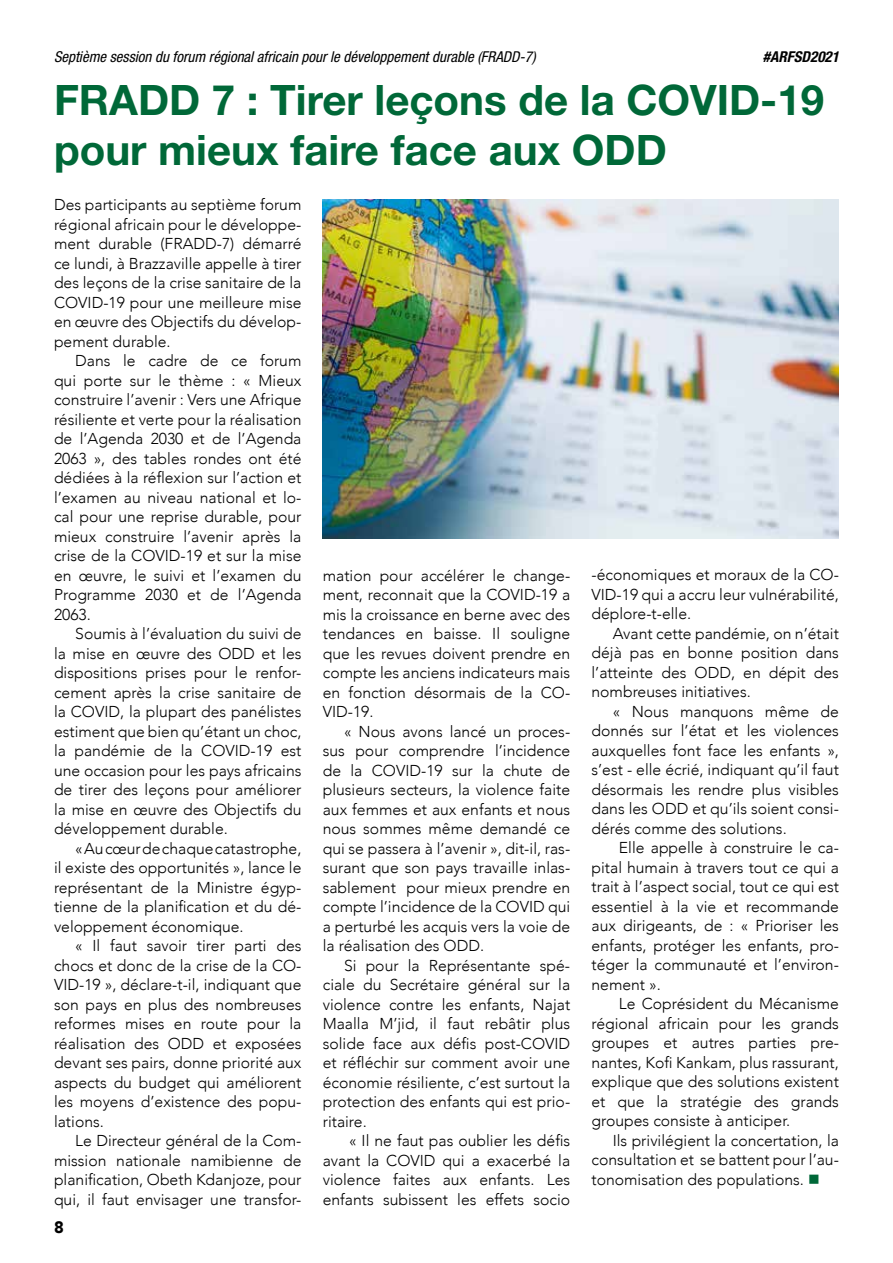
<style>
.page{position:relative;width:893px;height:1263px;background:#fff}
.page>*{position:absolute;margin:0;border:0;box-sizing:border-box;transform-origin:0 0}
.t1{font:700 42px/50.4px "Helvetica Neue LT Std";color:#006838}
.t2{font:900 16.5px "Avenir";color:#000}
.t3{font:300 15.75px/19.5px "Avenir";color:#000;text-align:justify}
.t4{font:italic condensed 15px "Helvetica Neue LT Std";color:#000}
.t5{font:italic 700 condensed 15px "Helvetica Neue LT Std";color:#000}
.s1{color:#006838}
</style>
<div class="page">
<img style="left:323px;top:200px;width:516px;height:339px">
<p class="t4" style="left:54px;top:48px;width:483px">Septième session du forum régional africain pour le développement durable (FRADD-7)</p>
<p class="t5" style="left:763px;top:47px;width:78px">#ARFSD2021</p>
<h1 class="t1" style="left:54px;top:74px;width:771px">FRADD 7 : Tirer leçons de la COVID-19 pour mieux faire face aux ODD</h1>
<p class="t3" style="left:54px;top:195px;width:249px">Des participants au septième forum régional africain pour le développe&shy;ment durable (FRADD-7) démarré ce lundi, à Brazzaville appelle à tirer des leçons de la crise sanitaire de la COVID-19 pour une meilleure mise en œuvre des Objectifs du dévelop&shy;pement durable.</p>
<p class="t3" style="left:54px;top:351px;width:249px;text-indent:21px">Dans le cadre de ce forum qui porte sur le thème : « Mieux construire l’avenir : Vers une Afrique résiliente et verte pour la réalisation de l’Agenda 2030 et de l’Agenda 2063 », des tables rondes ont été dédiées à la réflexion sur l’action et l’examen au niveau national et lo&shy;cal pour une reprise durable, pour mieux construire l’avenir après la crise de la COVID-19 et sur la mise en œuvre, le suivi et l’examen du Programme 2030 et de l’Agenda 2063.</p>
<p class="t3" style="left:54px;top:624px;width:249px;text-indent:21px">Soumis à l’évaluation du suivi de la mise en œuvre des ODD et les dispositions prises pour le renfor&shy;cement après la crise sanitaire de la COVID, la plupart des panélistes estiment que bien qu’étant un choc, la pandémie de la COVID-19 est une occasion pour les pays africains de tirer des leçons pour améliorer la mise en œuvre des Objectifs du développement durable.</p>
<p class="t3" style="left:54px;top:838px;width:249px;text-indent:21px">«Au cœur de chaque catastrophe, il existe des opportunités », lance le représentant de la Ministre égyp&shy;tienne de la planification et du dé&shy;veloppement économique.</p>
<p class="t3" style="left:54px;top:936px;width:249px;text-indent:21px">« Il faut savoir tirer parti des chocs et donc de la crise de la CO-VID-19 », déclare-t-il, indiquant que son pays en plus des nombreuses reformes mises en route pour la réalisation des ODD et exposées devant ses pairs, donne priorité aux aspects du budget qui améliorent les moyens d’existence des popu&shy;lations.</p>
<p class="t3" style="left:54px;top:1131px;width:249px;text-indent:21px">Le Directeur général de la Com&shy;mission nationale namibienne de planification, Obeth Kdanjoze, pour qui, il faut envisager une transfor-</p>
<p class="t3" style="left:591px;top:565px;width:249px">-économiques et moraux de la CO-VID-19 qui a accru leur vulnérabilité, déplore-t-elle.</p>
<p class="t3" style="left:591px;top:624px;width:249px;text-indent:21px">Avant cette pandémie, on n’était déjà pas en bonne position dans l’atteinte des ODD, en dépit des nombreuses initiatives.</p>
<p class="t3" style="left:591px;top:702px;width:249px;text-indent:21px">« Nous manquons même de donnés sur l’état et les violences auxquelles font face les enfants », s’est - elle écrié, indiquant qu’il faut désormais les rendre plus visibles dans les ODD et qu’ils soient consi&shy;dérés comme des solutions.</p>
<p class="t3" style="left:591px;top:838px;width:249px;text-indent:27px">Elle appelle à construire le ca&shy;pital humain à travers tout ce qui a trait à l’aspect social, tout ce qui est essentiel à la vie et recommande aux dirigeants, de : « Prioriser les enfants, protéger les enfants, pro&shy;téger la communauté et l’environ&shy;nement ».</p>
<p class="t3" style="left:591px;top:994px;width:249px;text-indent:27px">Le Coprésident du Mécanisme régional africain pour les grands groupes et autres parties pre&shy;nantes, Kofi Kankam, plus rassurant, explique que des solutions existent et que la stratégie des grands groupes consiste à anticiper.</p>
<p class="t3" style="left:591px;top:1131px;width:249px;text-indent:21px">Ils privilégient la concertation, la consultation et se battent pour l’au&shy;tonomisation des populations. <span class="s1">■</span></p>
<p class="t3" style="left:323px;top:565px;width:249px">mation pour accélérer le change&shy;ment, reconnait que la COVID-19 a mis la croissance en berne avec des tendances en baisse. Il souligne que les revues doivent prendre en compte les anciens indicateurs mais en fonction désormais de la CO-VID-19.</p>
<p class="t3" style="left:323px;top:721px;width:249px;text-indent:21px">« Nous avons lancé un proces&shy;sus pour comprendre l’incidence de la COVID-19 sur la chute de plusieurs secteurs, la violence faite aux femmes et aux enfants et nous nous sommes même demandé ce qui se passera à l’avenir », dit-il, ras&shy;surant que son pays travaille inlas&shy;sablement pour mieux prendre en compte l’incidence de la COVID qui a perturbé les acquis vers la voie de la réalisation des ODD.</p>
<p class="t3" style="left:323px;top:955px;width:249px;text-indent:21px">Si pour la Représentante spé&shy;ciale du Secrétaire général sur la violence contre les enfants, Najat Maalla M’jid, il faut rebâtir plus solide face aux défis post-COVID et réfléchir sur comment avoir une économie résiliente, c’est surtout la protection des enfants qui est prio&shy;ritaire.</p>
<p class="t3" style="left:323px;top:1131px;width:249px;text-indent:26px">« Il ne faut pas oublier les défis avant la COVID qui a exacerbé la violence faites aux enfants. Les enfants subissent les effets socio</p>
<p class="t2" style="left:54px;top:1213px;width:11px">8</p>
</div>
